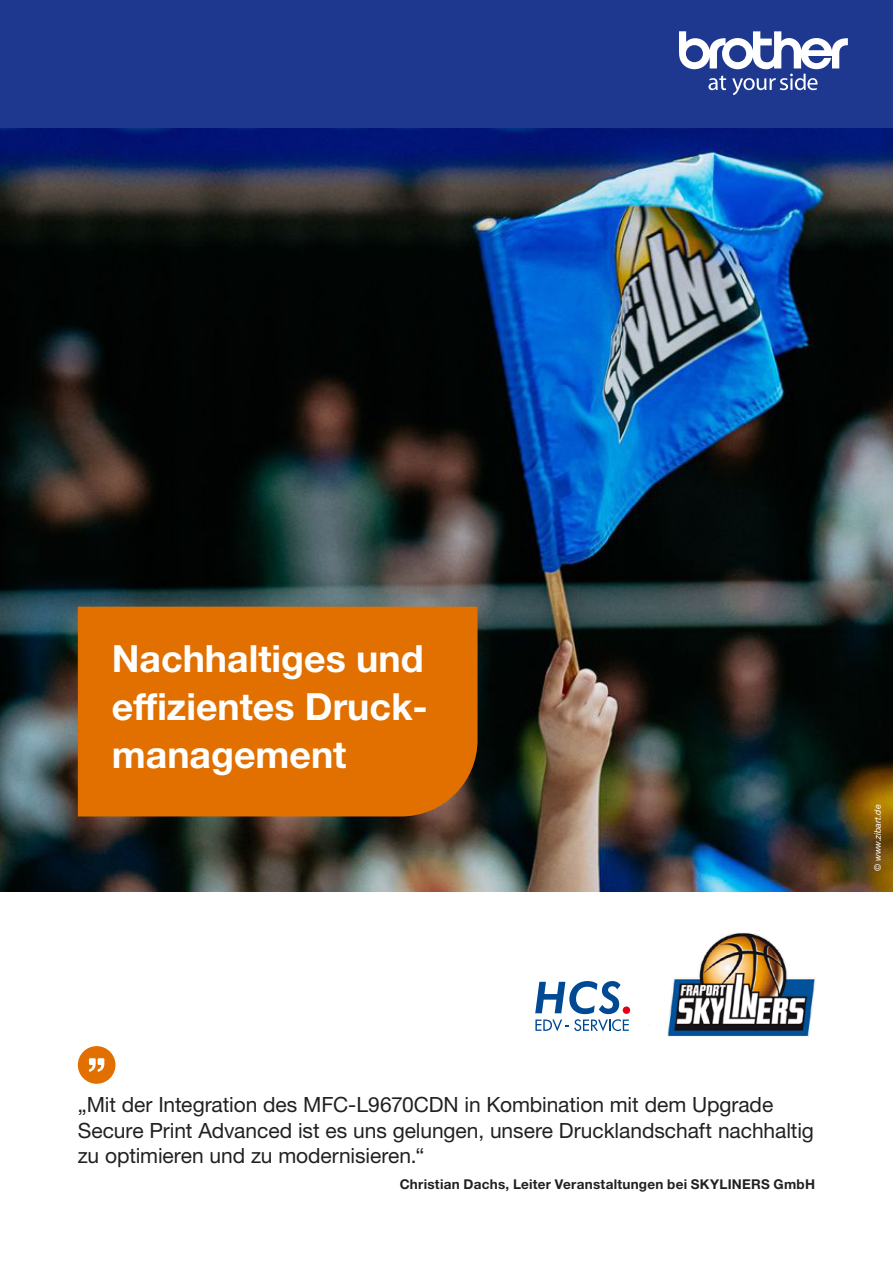
<style>
.page{position:relative;width:893px;height:1263px;background:#fff}
.page>*{position:absolute;margin:0;border:0;box-sizing:border-box;transform-origin:0 0}
.t1{font:700 37.5px/48px "Helvetica Neue LTW1 G";color:#fff;text-align:justify}
.t2{font:21px/25.5px "Helvetica Neue LTW1 G";letter-spacing:-.005em;color:#212121}
.t3{font:700 13.5px "Helvetica Neue LTW1 G";letter-spacing:.02em;color:#212121}
.t4{font:italic 9px "Helvetica Neue LT Std";letter-spacing:-.005em;color:#fff}
</style>
<div class="page">
<img style="left:0;top:128px;width:893px;height:764px">
<div style="left:0;top:0;width:893px;height:128px;background:#1d388e"></div>
<svg style="left:679px;top:31px;width:169px;height:64px"></svg>
<div style="left:78px;top:607px;width:400px;height:209px;background:#e17000"></div>
<div style="left:78px;top:1046px;width:37px;height:38px;background:#e17000;border-radius:50%"></div>
<svg style="left:89px;top:1058px;width:15px;height:14px"></svg>
<img style="left:667px;top:932px;width:149px;height:105px">
<svg style="left:535px;top:981px;width:95px;height:50px"></svg>
<h1 class="t1" style="left:112px;top:635px;width:317px">Nachhaltiges und effizientes Druck&shy;management</h1>
<p class="t4" style="left:872px;top:871px;width:68px;rotate:-90deg">© www.zibart.de</p>
<p class="t2" style="left:78px;top:1092px;width:738px">„Mit der Integration des MFC-L9670CDN in Kombination mit dem Upgrade<br>Secure Print Advanced ist es uns gelungen, unsere Drucklandschaft nachhaltig zu optimieren und zu modernisieren.“</p>
<p class="t3" style="left:400px;top:1176px;width:417px">Christian Dachs, Leiter Veranstaltungen bei SKYLINERS GmbH</p>
</div>
